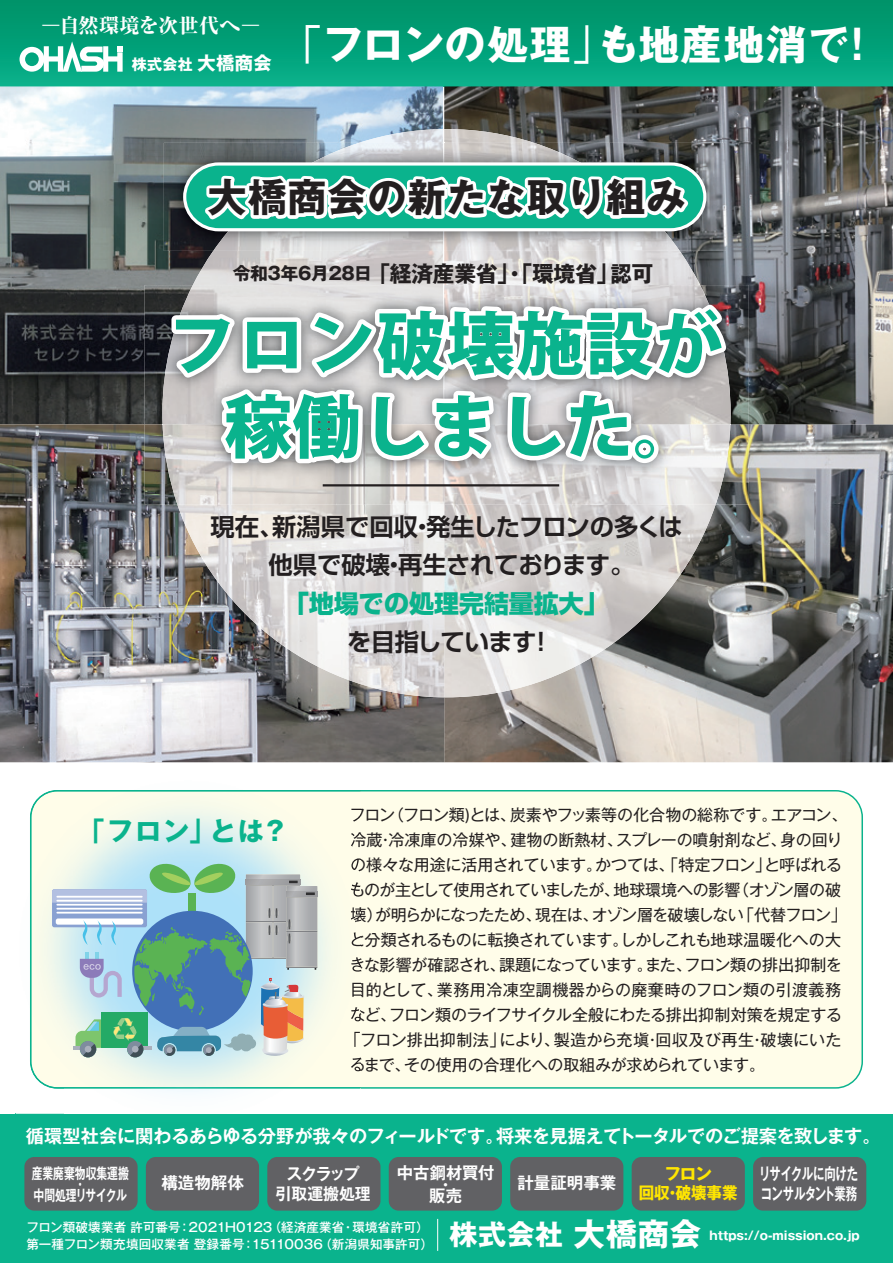
<style>
.page{position:relative;width:893px;height:1263px;background:#fff}
.page>*{position:absolute;margin:0;border:0;box-sizing:border-box;transform-origin:0 0}
.t1{font:800 68.25px/83.1px "Koz Go Pr 6 N";letter-spacing:.02em;color:#0ab38d;text-align:center}
.t2{font:700 40.95px "Gothic MB101 Pro";letter-spacing:.04em;color:#fff}
.t3{font:700 39px "Gothic MB101 Pro";letter-spacing:.02em;color:#231f20}
.t4{font:700 27.9px "Gothic MB101 Pro";color:#fff}
.t5{font:700 26.4px "Gothic MB101 Pro";color:#0ab38d}
.t6{font:800 24.9px "Shin Go Pro";color:#0ab38d}
.t7{font:700 24.3px/38.4px "Shin Go Pro De";letter-spacing:-.005em;color:#231f20;text-align:center}
.t8{font:700 24.3px "Shin Go Pro De";letter-spacing:-.03em;color:#231f20}
.t9{font:700 21.9px "Gothic MB101 Pro";letter-spacing:-.02em;color:#231f20}
.t10{font:800 20.25px "Ryumin Pro";letter-spacing:.01em;color:#fff}
.t11{font:700 18.3px "Gothic MB101 Pro De";letter-spacing:-.035em;color:#fff}
.t12{font:700 16.5px "Gothic MB101 Pro De";letter-spacing:-.005em;color:#fff}
.t13{font:700 16.5px/20.4px "Gothic MB101 Pro De";letter-spacing:-.03em;color:#fff;scale:.69 1}
.t14{font:700 16.5px/20.4px "Gothic MB101 Pro De";letter-spacing:-.005em;color:#fff;text-align:center;scale:.96 1}
.t15{font:700 16.5px/19px "Gothic MB101 Pro";color:#ffe601;text-align:center}
.t16{font:16.05px "Gothic MB101 Pro";letter-spacing:-.02em;color:#231f20}
.t17{font:16.05px "Gothic MB101 Pro";letter-spacing:-.055em;color:#231f20}
.t18{font:16.05px "Gothic MB101 Pro";letter-spacing:.025em;color:#231f20}
.t19{font:16.05px "Gothic MB101 Pro";letter-spacing:.02em;color:#231f20}
.t20{font:700 15px/10.9px "Gothic MB101 Pro De";color:#fff;text-align:center;scale:.72 1}
.t21{font:700 15px "Gothic MB101 Pro";color:#fff}
.t22{font:500 12.6px/17.4px "Gothic MB101 Pro";letter-spacing:.01em;color:#fff}
.t23{font:700 12px "Gothic MB101 Pro";color:#fff}
.s1{font-family:"Gothic MB101 Pro";font-weight:300}
.s2{font-size:18.3px}
.s3{font-weight:400}
.s4{font-family:"Gothic MB101 Pro De"}
.s5{font-size:17.7px}
.s6{font-size:31.35px}
</style>
<div class="page">
<div style="left:0;top:1113px;width:893px;height:150px;background:#0ab38d"></div>
<div style="left:0;top:138px;width:893px;height:976px;background:#fff"></div>
<div style="left:0;top:0;width:893px;height:86px;background:linear-gradient(to bottom,#009166,#08b08a)"></div>
<img style="left:0;top:86px;width:893px;height:676px">
<img style="left:177px;top:505px;width:538px;height:192px">
<img style="left:145px;top:285px;width:17px;height:139px">
<img style="left:731px;top:424px;width:18px;height:81px">
<img style="left:733px;top:285px;width:16px;height:139px">
<img style="left:145px;top:424px;width:17px;height:81px">
<img style="left:162px;top:285px;width:569px;height:220px">
<svg style="left:164px;top:0;width:569px;height:499px"></svg>
<svg style="left:20px;top:41px;width:103px;height:31px"></svg>
<div style="left:361px;top:790px;width:502px;height:299px;background:#fffde9"></div>
<img style="left:30px;top:790px;width:331px;height:299px">
<img style="left:351px;top:807px;width:10px;height:16px">
<img style="left:351px;top:832px;width:10px;height:15px">
<img style="left:351px;top:857px;width:10px;height:15px">
<img style="left:351px;top:882px;width:10px;height:15px">
<img style="left:351px;top:907px;width:10px;height:15px">
<img style="left:352px;top:932px;width:9px;height:15px">
<img style="left:351px;top:957px;width:10px;height:15px">
<img style="left:352px;top:982px;width:9px;height:15px">
<img style="left:351px;top:1007px;width:10px;height:15px">
<img style="left:354px;top:1032px;width:7px;height:15px">
<img style="left:351px;top:1057px;width:10px;height:15px">
<svg style="left:52px;top:862px;width:265px;height:195px;background:#9cbdc1"></svg>
<div style="left:24px;top:1157px;width:114px;height:53px;background:#616164;border-radius:10px"></div>
<div style="left:146px;top:1157px;width:113px;height:53px;background:#616164;border-radius:10px"></div>
<div style="left:267px;top:1157px;width:113px;height:53px;background:#616164;border-radius:10px"></div>
<div style="left:389px;top:1157px;width:113px;height:53px;background:#616164;border-radius:10px"></div>
<div style="left:510px;top:1157px;width:113px;height:53px;background:#616164;border-radius:10px"></div>
<div style="left:632px;top:1157px;width:113px;height:53px;background:#616164;border-radius:10px"></div>
<div style="left:753px;top:1157px;width:113px;height:53px;background:#616164;border-radius:10px"></div>
<hr style="left:437px;top:1219px;width:1px;height:32px;background:#fff">
<p class="t10" style="left:41px;top:9px;width:222px"><span class="s1">ー</span>自然環境を次世代へ<span class="s1">ー</span></p>
<p class="t21" style="left:132px;top:51px;width:141px">株式会社<span class="s2">大橋商会</span></p>
<h2 class="t2" style="left:281px;top:11px;width:584px"><span class="s3">「</span>フロンの処理<span class="s3">」</span>も地産地消<span class="s4">で!</span></h2>
<h3 class="t3" style="left:208px;top:165px;width:479px">大橋商会の新たな取り組み</h3>
<h3 class="t9" style="left:233px;top:255px;width:422px"><span class="s5">令和3年6月28日</span>「経済産業省」・「環境省」認可</h3>
<h1 class="t1" style="left:168px;top:304px;width:556px">フロン破壊施設が稼働しました。</h1>
<h3 class="t7" style="left:210px;top:504px;width:474px">現在、新潟県で回収・発生したフロンの多くは他県で破壊・再生されております。</h3>
<h3 class="t6" style="left:284px;top:584px;width:326px">「地場での処理完結量拡大」</h3>
<h3 class="t8" style="left:347px;top:622px;width:200px">を目指しています!</h3>
<h3 class="t5" style="left:79px;top:809px;width:207px">「フロン」とは?</h3>
<p class="t16" style="left:349px;top:801px;width:499px">フロン（フロン類)とは、炭素やフッ素等の化合物の総称です。エアコン、</p>
<p class="t16" style="left:350px;top:826px;width:494px">冷蔵・冷凍庫の冷媒や、建物の断熱材、スプレーの噴射剤など、身の回り</p>
<p class="t16" style="left:350px;top:851px;width:493px">の様々な用途に活用されています。かつては、「特定フロン」と呼ばれる</p>
<p class="t16" style="left:349px;top:876px;width:493px">ものが主として使用されていましたが、地球環境への影響（オゾン層の破</p>
<p class="t17" style="left:350px;top:901px;width:498px">壊）が明らかになったため、現在は、オゾン層を破壊しない「代替フロン」</p>
<p class="t16" style="left:349px;top:926px;width:493px">と分類されるものに転換されています。しかしこれも地球温暖化への大</p>
<p class="t16" style="left:349px;top:951px;width:494px">きな影響が確認され、課題になっています。また、フロン類の排出抑制を</p>
<p class="t19" style="left:350px;top:976px;width:493px">目的として、業務用冷凍空調機器からの廃棄時のフロン類の引渡義務</p>
<p class="t16" style="left:350px;top:1001px;width:494px">など、フロン類のライフサイクル全般にわたる排出抑制対策を規定する</p>
<p class="t18" style="left:345px;top:1026px;width:498px">「フロン排出抑制法」により、製造から充塡・回収及び再生・破壊にいた</p>
<p class="t16" style="left:350px;top:1051px;width:417px">るまで、その使用の合理化への取組みが求められています。</p>
<p class="t11" style="left:26px;top:1121px;width:856px">循環型社会に関わるあらゆる分野が我々のフィールドです。将来を見据えてトータルでのご提案を致します。</p>
<p class="t20" style="left:32px;top:1166px;width:136px">産業廃棄物収集運搬・<br>中間処理リサイクル</p>
<p class="t12" style="left:161px;top:1169px;width:84px">構造物解体</p>
<p class="t14" style="left:276px;top:1161px;width:101px">スクラップ<br>引取運搬処理</p>
<p class="t12" style="left:397px;top:1159px;width:99px">中古鋼材買付</p>
<p class="t12" style="left:517px;top:1169px;width:100px">計量証明事業</p>
<p class="t13" style="left:759px;top:1161px;width:145px">リサイクルに向けたコンサルタント業務</p>
<h3 class="t4" style="left:450px;top:1211px;width:253px">株式会社<span class="s6">大橋商会</span></h3>
<p class="t23" style="left:709px;top:1225px;width:152px">https://o-mission.co.jp</p>
<p class="t15" style="left:639px;top:1162px;width:100px">フロン<br>回収・破壊事業</p>
<p class="t12" style="left:437px;top:1170px;width:18px">・</p>
<p class="t12" style="left:429px;top:1182px;width:34px">販売</p>
<p class="t22" style="left:26px;top:1216px;width:408px">フロン類破壊業者 許可番号：2021H0123（経済産業省・環境省許可）第一種フロン類充填回収業者 登録番号：15110036（新潟県知事許可）</p>
</div>
